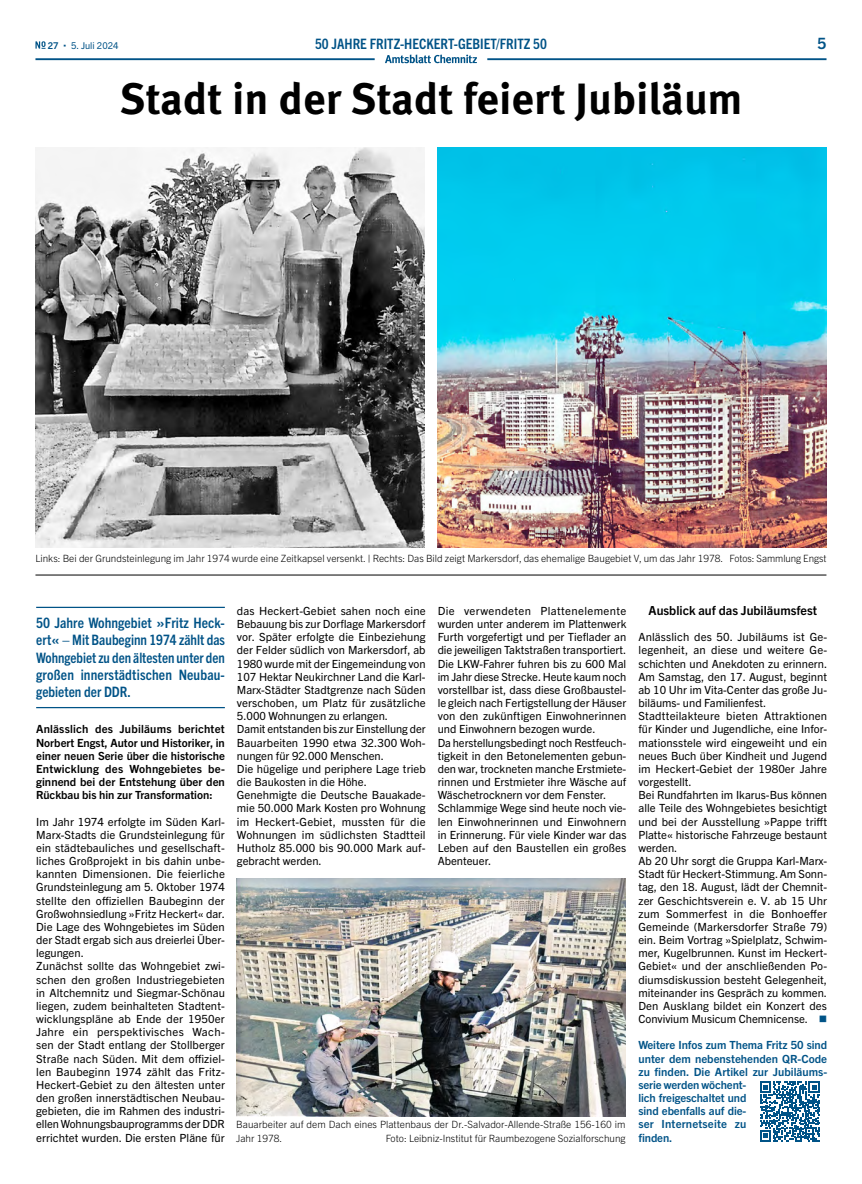
<style>
.page{position:relative;width:862px;height:1184px;background:#fff}
.page>*{position:absolute;margin:0;border:0;box-sizing:border-box;transform-origin:0 0}
.Überschrift_1_Ordnun{font:700 43.75px "Meta Pro";color:#000}
.t1{font:700 15.62px "Trade Gothic Next LT Pro";color:#005387}
.Teaser_blau_mit_Absa{font:700 condensed 14.38px/17.2px "Trade Gothic Next LT Pro";letter-spacing:.01em;color:#005387;text-align:justify}
.Rubrikenbezeichnung{font:700 condensed 14.38px "Trade Gothic Next LT Pro";color:#005387}
.Zwischenüberschrift{font:700 12.5px "Trade Gothic Next LT Pro";color:#000}
.Fließtext{font:11.25px/13.1px "Trade Gothic Next LT Pro";color:#000;text-align:justify}
.Teasertext_fett{font:700 11.25px/13.1px "Trade Gothic Next LT Pro";color:#000;text-align:justify}
.Fließtext-2{font:700 11.25px/13.1px "Trade Gothic Next LT Pro";letter-spacing:-.01em;color:#005387}
.Bildunterschrift_mit{font:300 10px "Trade Gothic Next LT Pro";color:#000}
.Bildunterschrift{font:300 10px/13.1px "Trade Gothic Next LT Pro";color:#000}
.t2{font:9.38px "Trade Gothic Next LT Pro";color:#005387}
.t3{font:700 9.38px "Trade Gothic Next LT Pro";color:#005387}
.s1{font-stretch:normal}
.s2{color:#005387}
</style>
<div class="page">
<svg style="left:35px;top:41px;width:10px;height:8px"></svg>
<hr style="left:35px;top:58px;width:339px;height:2px;background:#005387">
<hr style="left:487px;top:58px;width:339px;height:2px;background:#005387">
<svg style="left:385px;top:55px;width:92px;height:8px"></svg>
<hr style="left:36px;top:606px;width:189px;height:2px;background:#005387">
<hr style="left:36px;top:707px;width:189px;height:1px;background:#005387">
<img style="left:35px;top:147px;width:389px;height:401px">
<hr style="left:35px;top:574px;width:791px;height:1px;background:#000">
<img style="left:437px;top:147px;width:389px;height:401px">
<img style="left:236px;top:878px;width:389px;height:238px">
<svg style="left:760px;top:1081px;width:59px;height:60px"></svg>
<p class="t3" style="left:48px;top:39px;width:12px">27</p>
<p class="t2" style="left:71px;top:39px;width:49px">5. Juli 2024</p>
<p class="Rubrikenbezeichnung" style="left:315px;top:34px;width:233px">50 JAHRE FRITZ-HECKERT-GEBIET/FRITZ 50</p>
<h2 class="t1" style="left:817px;top:32px;width:10px">5</h2>
<p class="Überschrift_1_Ordnun" style="left:119px;top:65px;width:624px">Stadt in der Stadt feiert Jubiläum</p>
<p class="Bildunterschrift_mit" style="left:35px;top:551px;width:792px">Links: Bei der Grundsteinlegung im Jahr 1974 wurde eine Zeitkapsel versenkt. | Rechts: Das Bild zeigt Markersdorf, das ehemalige Baugebiet V, um das Jahr 1978. Fotos: Sammlung Engst</p>
<p class="Teaser_blau_mit_Absa" style="left:36px;top:613px;width:190px">50 Jahre Wohngebiet <span class="s1">»</span>Fritz Heck&shy;ert<span class="s1">«</span> – Mit Baubeginn 1974 zählt das Wohngebiet zu den ältesten unter den großen innerstädtischen Neubau&shy;gebieten der DDR.</p>
<p class="Teasertext_fett" style="left:36px;top:722px;width:190px">Anlässlich des Jubiläums berichtet Norbert Engst, Autor und Historiker, in einer neuen Serie über die historische Entwicklung des Wohngebietes be&shy;ginnend bei der Entstehung über den Rückbau bis hin zur Transformation:</p>
<p class="Fließtext" style="left:36px;top:814px;width:190px">Im Jahr 1974 erfolgte im Süden Karl-Marx-Stadts die Grundsteinlegung für ein städtebauliches und gesellschaft&shy;liches Großprojekt in bis dahin unbe&shy;kannten Dimensionen. Die feierliche Grundsteinlegung am 5. Oktober 1974 stellte den offiziellen Baubeginn der Großwohnsiedlung »Fritz Heckert« dar.</p>
<p class="Fließtext" style="left:36px;top:919px;width:190px">Die Lage des Wohngebietes im Süden der Stadt ergab sich aus dreierlei Über&shy;legungen.</p>
<p class="Fließtext" style="left:36px;top:959px;width:190px">Zunächst sollte das Wohngebiet zwi&shy;schen den großen Industriegebieten in Altchemnitz und Siegmar-Schönau liegen, zudem beinhalteten Stadtent&shy;wicklungspläne ab Ende der 1950er Jahre ein perspektivisches Wach&shy;sen der Stadt entlang der Stollberger Straße nach Süden. Mit dem offiziel&shy;len Baubeginn 1974 zählt das Fritz-Heckert-Gebiet zu den ältesten unter den großen innerstädtischen Neubau&shy;gebieten, die im Rahmen des industri&shy;ellen Wohnungsbauprogramms der DDR errichtet wurden. Die ersten Pläne für</p>
<p class="Fließtext" style="left:237px;top:603px;width:190px">das Heckert-Gebiet sahen noch eine Bebauung bis zur Dorflage Markersdorf vor. Später erfolgte die Einbeziehung der Felder südlich von Markersdorf, ab 1980 wurde mit der Eingemeindung von 107 Hektar Neukirchner Land die Karl-Marx-Städter Stadtgrenze nach Süden verschoben, um Platz für zusätzliche 5.000 Wohnungen zu erlangen.</p>
<p class="Fließtext" style="left:237px;top:722px;width:190px">Damit entstanden bis zur Einstellung der Bauarbeiten 1990 etwa 32.300 Woh&shy;nungen für 92.000 Menschen.</p>
<p class="Fließtext" style="left:237px;top:761px;width:190px">Die hügelige und periphere Lage trieb die Baukosten in die Höhe.</p>
<p class="Fließtext" style="left:237px;top:787px;width:190px">Genehmigte die Deutsche Bauakade&shy;mie 50.000 Mark Kosten pro Wohnung im Heckert-Gebiet, mussten für die Wohnungen im südlichsten Stadtteil Hutholz 85.000 bis 90.000 Mark auf&shy;gebracht werden.</p>
<p class="Fließtext" style="left:437px;top:603px;width:190px">Die verwendeten Plattenelemente wurden unter anderem im Plattenwerk Furth vorgefertigt und per Tieflader an die jeweiligen Taktstraßen transportiert.<br>Die LKW-Fahrer fuhren bis zu 600 Mal im Jahr diese Strecke. Heute kaum noch vorstellbar ist, dass diese Großbaustel&shy;le gleich nach Fertigstellung der Häuser von den zukünftigen Einwohnerinnen und Einwohnern bezogen wurde.</p>
<p class="Fließtext" style="left:437px;top:735px;width:190px">Da herstellungsbedingt noch Restfeuch&shy;tigkeit in den Betonelementen gebun&shy;den war, trockneten manche Erstmiete&shy;rinnen und Erstmieter ihre Wäsche auf Wäschetrocknern vor dem Fenster.</p>
<p class="Fließtext" style="left:437px;top:801px;width:190px">Schlammige Wege sind heute noch vie&shy;len Einwohnerinnen und Einwohnern in Erinnerung. Für viele Kinder war das Leben auf den Baustellen ein großes Abenteuer.</p>
<p class="Bildunterschrift" style="left:236px;top:1117px;width:390px">Bauarbeiter auf dem Dach eines Plattenbaus der Dr.-Salvador-Allende-Straße 156-160 im<br>Jahr 1978.</p>
<p class="Bildunterschrift" style="left:385px;top:1130px;width:241px">Foto: Leibniz-Institut für Raumbezogene Sozialforschung</p>
<p class="Zwischenüberschrift" style="left:648px;top:601px;width:170px">Ausblick auf das Jubiläumsfest</p>
<p class="Fließtext" style="left:638px;top:630px;width:190px">Anlässlich des 50. Jubiläums ist Ge&shy;legenheit, an diese und weitere Ge&shy;schichten und Anekdoten zu erinnern.<br>Am Samstag, den 17. August, beginnt ab 10 Uhr im Vita-Center das große Ju&shy;biläums- und Familienfest.</p>
<p class="Fließtext" style="left:638px;top:708px;width:190px">Stadtteilakteure bieten Attraktionen für Kinder und Jugendliche, eine Infor&shy;mationsstele wird eingeweiht und ein neues Buch über Kindheit und Jugend im Heckert-Gebiet der 1980er Jahre vorgestellt.</p>
<p class="Fließtext" style="left:638px;top:787px;width:190px">Bei Rundfahrten im Ikarus-Bus können alle Teile des Wohngebietes besichtigt und bei der Ausstellung »Pappe trifft Platte« historische Fahrzeuge bestaunt werden.</p>
<p class="Fließtext" style="left:638px;top:853px;width:190px">Ab 20 Uhr sorgt die Gruppa Karl-Marx-Stadt für Heckert-Stimmung. Am Sonn&shy;tag, den 18. August, lädt der Chemnit&shy;zer Geschichtsverein e. V. ab 15 Uhr zum Sommerfest in die Bonhoeffer Gemeinde (Markersdorfer Straße 79) ein. Beim Vortrag »Spielplatz, Schwim&shy;mer, Kugelbrunnen. Kunst im Heckert-Gebiet« und der anschließenden Po&shy;diumsdiskussion besteht Gelegenheit, miteinander ins Gespräch zu kommen.<br>Den Ausklang bildet ein Konzert des Convivium Musicum Chemnicense. <span class="s2">■</span></p>
<p class="Fließtext-2" style="left:638px;top:1038px;width:190px">Weitere Infos zum Thema Fritz 50 sind unter dem nebenstehenden QR-Code zu finden. Die Artikel zur Jubiläums&shy;serie werden wöchent-<br>lich freigeschaltet und<br>sind ebenfalls auf die-<br>ser Internetseite zu<br>finden.</p>
</div>
